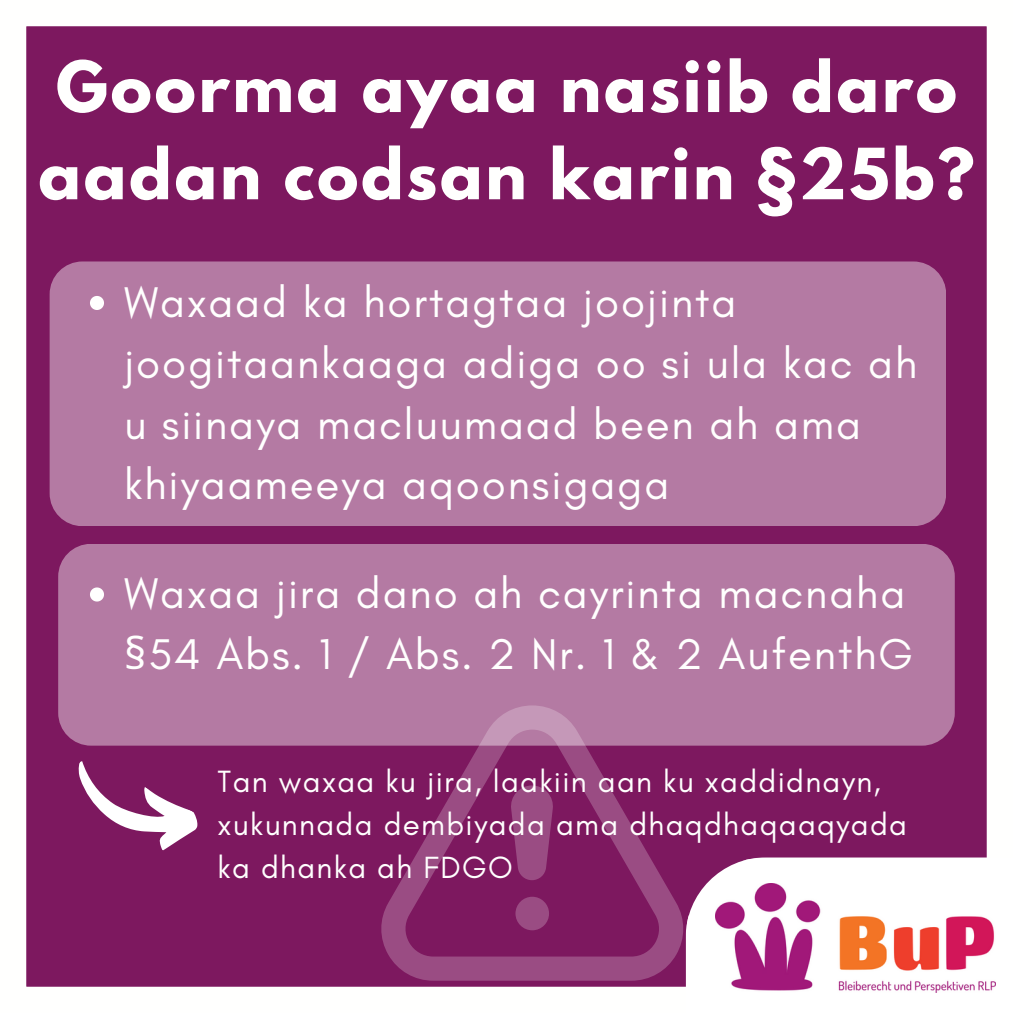
<style>
.page{position:relative;width:1013px;height:1013px;background:#fff}
.page>*{position:absolute;margin:0;border:0;box-sizing:border-box;transform-origin:0 0}
.t1{font:700 62.5px/87.2px "League Spartan";letter-spacing:.045em;color:#fffffe}
.t2{font:43.75px/61px "Glacial Indifference";letter-spacing:.045em;color:#fffffe}
.t3{font:31.25px/43.1px "Glacial Indifference";letter-spacing:.045em;color:#fffffe}
.s1{font-family:"Noto Sans"}
</style>
<div class="page">
<div style="left:26px;top:26px;width:961px;height:961px;background:#7d185f"></div>
<svg style="left:685px;top:857px;width:311px;height:136px"></svg>
<img style="left:715px;top:883px;width:280px;height:109px">
<svg style="left:381px;top:745px;width:302px;height:235px;background:#852668"></svg>
<div style="left:515px;top:896px;width:34px;height:34px;background:#9a4c83;border-radius:50%"></div>
<svg style="left:510px;top:785px;width:43px;height:95px;background:#933f7a"></svg>
<div style="left:58px;top:544px;width:896px;height:201px;background:#b47aa3;border-radius:33px"></div>
<div style="left:50px;top:261px;width:896px;height:265px;background:#b47aa3;border-radius:33px"></div>
<svg style="left:90px;top:587px;width:14px;height:14px"></svg>
<svg style="left:90px;top:296px;width:14px;height:14px"></svg>
<svg style="left:61px;top:755px;width:142px;height:104px"></svg>
<p class="t1" style="left:38px;top:51px;width:937px">Goorma ayaa nasiib daro aadan codsan karin §25b?</p>
<p class="t2" style="left:124px;top:271px;width:794px">Waxaad ka hortagtaa joojinta joogitaankaaga adiga oo si ula kac ah u siinaya macluumaad been ah ama khiyaameeya aqoonsigaga</p>
<h1 class="t2" style="left:124px;top:562px;width:790px">Waxaa jira dano ah cayrinta macnaha <span class="s1">§</span>54 Abs. 1 / Abs. 2 Nr. 1 &amp; 2 AufenthG</h1>
<p class="t3" style="left:217px;top:759px;width:691px">Tan waxaa ku jira, laakiin aan ku xaddidnayn, xukunnada dembiyada ama dhaqdhaqaaqyada ka dhanka ah FDGO</p>
</div>
